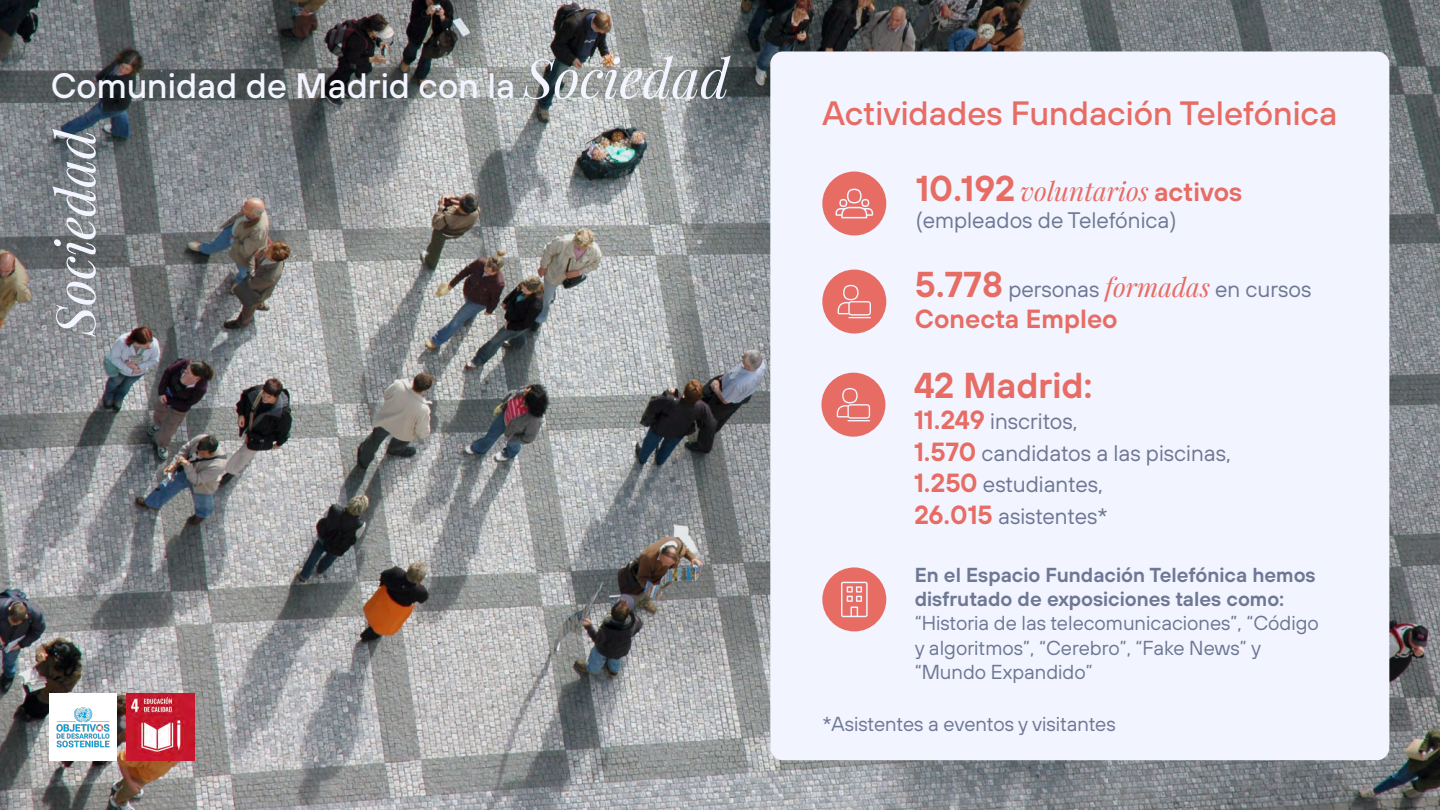
<style>
.page{position:relative;width:1440px;height:810px;background:#fff}
.page>*{position:absolute;margin:0;border:0;box-sizing:border-box;transform-origin:0 0}
.t1{font:italic 54px "Playfair Display";color:#f2f4ff}
.t2{font:600 36px "Tele Sans";color:#e66c64}
.t3{font:500 35.25px "Tele Sans";color:#f2f4ff}
.t4{font:500 33.75px "Tele Sans";color:#e66c64}
.t5{font:italic 26.25px "Playfair Display";color:#e66c64}
.t6{font:600 26.25px "Tele Sans";color:#e66c64}
.t7{font:22.5px/31.5px "Tele Sans";color:#6e7894}
.t8{font:20.25px/24.3px "Tele Sans";color:#6e7894}
.t9{font:600 20.25px/24.3px "Tele Sans";color:#6e7894}
.s1{font-family:"Playfair Display";font-weight:400;font-style:italic;font-size:54px}
.s2{font-family:"Tele Sans";font-weight:600;font-style:normal;font-size:36px}
.s3{font-family:"Tele Sans";font-weight:600;font-style:normal}
.s4{font-weight:600;font-size:36px;color:#e66c64}
.s5{font-family:"Playfair Display";font-style:italic;font-size:26.25px;color:#e66c64}
.s6{font-weight:600;font-size:26.25px;color:#e66c64}
</style>
<div class="page">
<img style="left:0;top:0;width:1440px;height:810px">
<div style="left:50px;top:693px;width:67px;height:68px;background:#fff"></div>
<img style="left:56px;top:707px;width:54px;height:41px">
<img style="left:126px;top:693px;width:68px;height:68px">
<div style="left:770px;top:51px;width:619px;height:709px;background:#f2f4ff;border-radius:13px"></div>
<div style="left:822px;top:172px;width:64px;height:63px;background:#e66c64;border-radius:50%"></div>
<svg style="left:835px;top:189px;width:38px;height:29px"></svg>
<div style="left:821px;top:373px;width:64px;height:64px;background:#e66c64;border-radius:50%"></div>
<svg style="left:837px;top:388px;width:33px;height:33px"></svg>
<div style="left:822px;top:270px;width:64px;height:64px;background:#e66c64;border-radius:50%"></div>
<svg style="left:838px;top:285px;width:33px;height:33px"></svg>
<div style="left:822px;top:567px;width:64px;height:64px;background:#e66c64;border-radius:50%"></div>
<svg style="left:841px;top:582px;width:27px;height:35px"></svg>
<h3 class="t3" style="left:51px;top:63px;width:680px">Comunidad de Madrid con la <span class="s1">Sociedad</span></h3>
<h1 class="t1" style="left:33px;top:336px;width:209px;rotate:-90deg">Sociedad</h1>
<h3 class="t4" style="left:822px;top:91px;width:517px">Actividades Fundación Telefónica</h3>
<p class="t5" style="left:916px;top:170px;width:328px"><span class="s2">10.192</span> voluntarios <span class="s3">activos</span></p>
<p class="t7" style="left:916px;top:204px;width:262px">(empleados de Telefónica)</p>
<p class="t7" style="left:915px;top:273px;width:398px"><span class="s4">5.778</span> personas <span class="s5">formadas</span> en cursos</p>
<p class="t6" style="left:915px;top:302px;width:204px">Conecta Empleo</p>
<h2 class="t2" style="left:914px;top:362px;width:180px">42 Madrid:</h2>
<p class="t7" style="left:914px;top:405px;width:318px"><span class="s6">11.249</span> inscritos,<br><span class="s6">1.570</span> candidatos a las piscinas,<br><span class="s6">1.250</span> estudiantes,<br><span class="s6">26.015</span> asistentes*</p>
<p class="t9" style="left:915px;top:562px;width:402px">En el Espacio Fundación Telefónica hemos disfrutado de exposiciones tales como:</p>
<p class="t8" style="left:915px;top:611px;width:406px">“Historia de las telecomunicaciones”, “Código y algoritmos”, “Cerebro”, “Fake News” y “Mundo Expandido”</p>
<p class="t8" style="left:822px;top:712px;width:295px">*Asistentes a eventos y visitantes</p>
</div>
